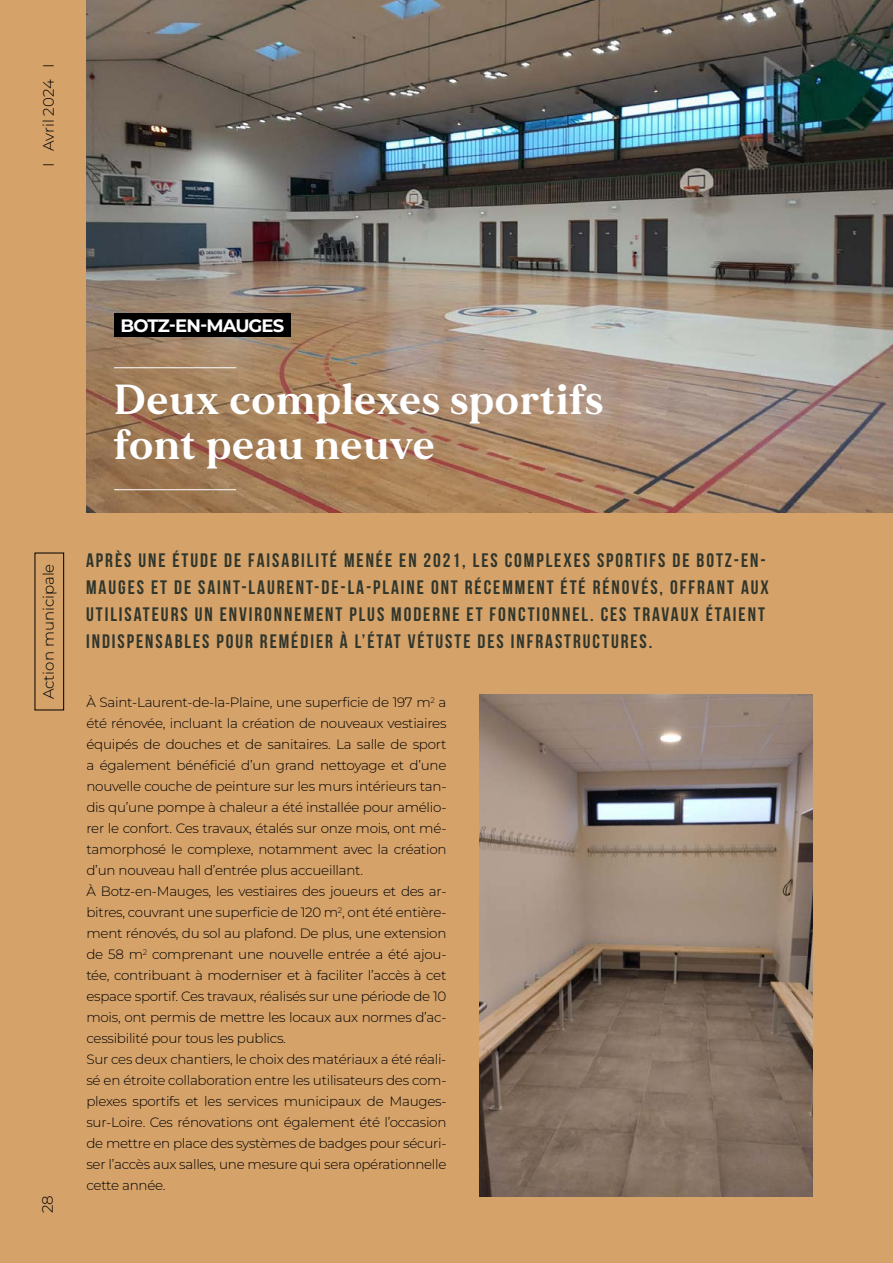
<style>
.page{position:relative;width:893px;height:1263px;background:#d5a26a}
.page>*{position:absolute;margin:0;border:0;box-sizing:border-box;transform-origin:0 0}
.t1{font:700 42px/45px "MADE Mirage";letter-spacing:.04em;color:#fff}
.t2{font:19.5px/27px "Bebas Neue";letter-spacing:.1em;color:#30362c}
.t3{font:700 18px "Montserrat";letter-spacing:-.05em;color:#fff}
.t4{font:100 15px "Montserrat";color:#000}
.t5{font:100 13.5px/21px "Montserrat";letter-spacing:-.02em;color:#000}
</style>
<div class="page">
<div style="left:35px;top:553px;width:29px;height:157px;border:1px solid #000"></div>
<img style="left:86px;top:0;width:807px;height:512px">
<img style="left:480px;top:694px;width:332px;height:502px">
<hr style="left:114px;top:367px;width:122px;height:1px;background:#fff">
<div style="left:114px;top:313px;width:177px;height:23px;background:#000"></div>
<hr style="left:114px;top:489px;width:122px;height:1px;background:#fff">
<p class="t4" style="left:39px;top:167px;width:105px;rotate:-90deg">I Avril 2024 I</p>
<h3 class="t3" style="left:120px;top:312px;width:165px">BOTZ-EN-MAUGES</h3>
<h1 class="t1" style="left:114px;top:378px;width:491px">Deux complexes sportifs font peau neuve</h1>
<p class="t4" style="left:38px;top:699px;width:137px;rotate:-90deg">Action municipale</p>
<p class="t4" style="left:37px;top:1213px;width:19px;rotate:-90deg">28</p>
<p class="t2" style="left:86px;top:547px;width:684px">APRÈS UNE ÉTUDE DE FAISABILITÉ MENÉE EN 2021, LES COMPLEXES SPORTIFS DE BOTZ-EN-MAUGES ET DE SAINT-LAURENT-DE-LA-PLAINE ONT RÉCEMMENT ÉTÉ RÉNOVÉS, OFFRANT AUX UTILISATEURS UN ENVIRONNEMENT PLUS MODERNE ET FONCTIONNEL. CES TRAVAUX ÉTAIENT INDISPENSABLES POUR REMÉDIER À L’ÉTAT VÉTUSTE DES INFRASTRUCTURES.</p>
<p class="t5" style="left:86px;top:692px;width:362px">À Saint-Laurent-de-la-Plaine, une superficie de 197 m<sup>2</sup> a été rénovée, incluant la création de nouveaux vestiaires équipés de douches et de sanitaires. La salle de sport a également bénéficié d’un grand nettoyage et d’une nouvelle couche de peinture sur les murs intérieurs tan&shy;dis qu’une pompe à chaleur a été installée pour amélio&shy;rer le confort. Ces travaux, étalés sur onze mois, ont mé&shy;tamorphosé le complexe, notamment avec la création d’un nouveau hall d’entrée plus accueillant.<br>À Botz-en-Mauges, les vestiaires des joueurs et des ar&shy;bitres, couvrant une superficie de 120 m<sup>2</sup>, ont été entière&shy;ment rénovés, du sol au plafond. De plus, une extension de 58 m<sup>2</sup> comprenant une nouvelle entrée a été ajou&shy;tée, contribuant à moderniser et à faciliter l’accès à cet espace sportif. Ces travaux, réalisés sur une période de 10 mois, ont permis de mettre les locaux aux normes d’ac&shy;cessibilité pour tous les publics.<br>Sur ces deux chantiers, le choix des matériaux a été réali&shy;sé en étroite collaboration entre les utilisateurs des com&shy;plexes sportifs et les services municipaux de Mauges&shy;sur-Loire. Ces rénovations ont également été l’occasion de mettre en place des systèmes de badges pour sécuri&shy;ser l’accès aux salles, une mesure qui sera opérationnelle cette année.</p>
</div>
